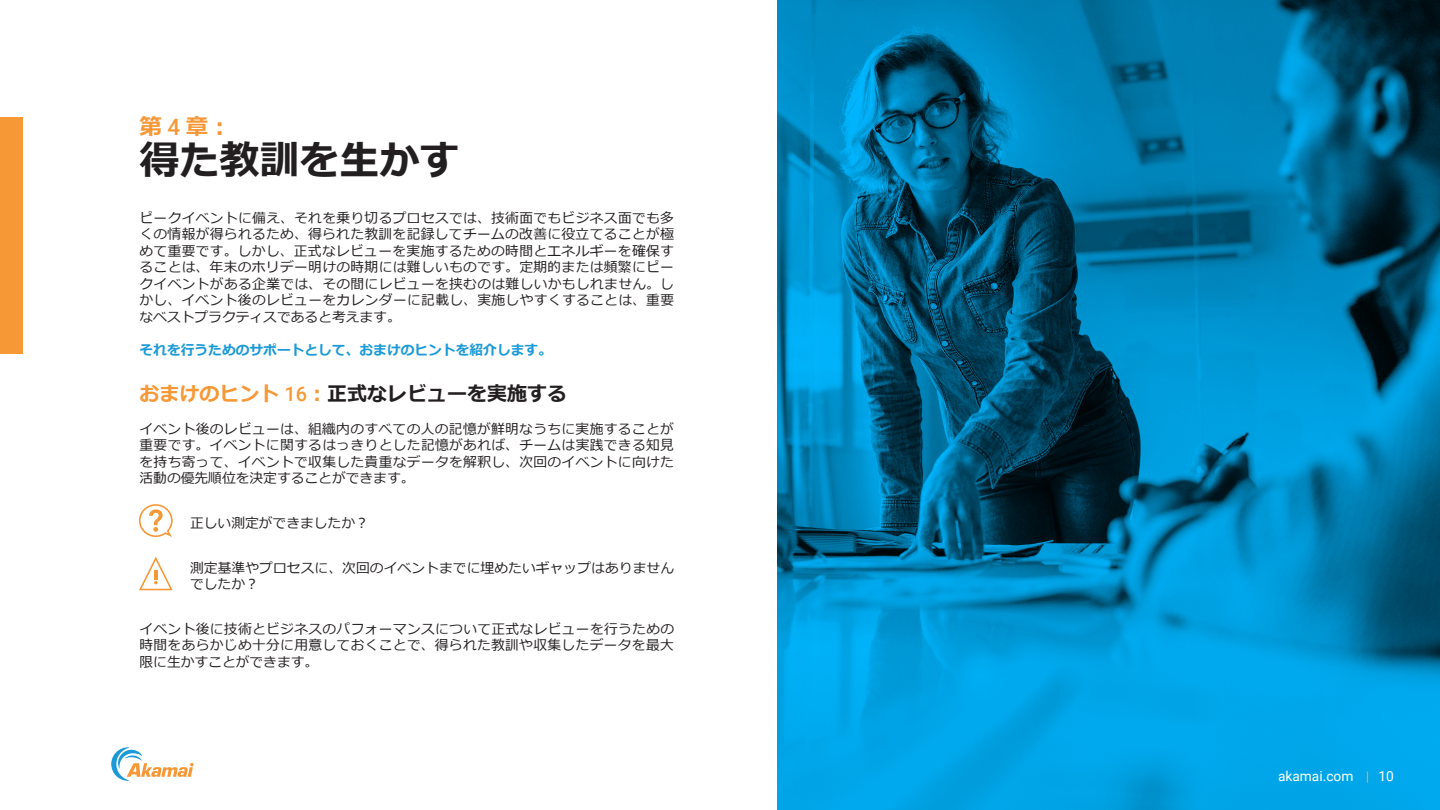
<style>
.page{position:relative;width:1440px;height:810px;background:#fff}
.page>*{position:absolute;margin:0;border:0;box-sizing:border-box;transform-origin:0 0}
.t1{font:700 40px "Meiryo";color:#231f20}
.t2{font:700 22.5px "Meiryo";color:#f79837}
.t3{font:700 20px "Meiryo";color:#231f20}
.t4{font:13.75px/16.5px "Meiryo";letter-spacing:.005em;color:#231f20;text-align:justify}
.t5{font:700 13.75px "Meiryo";color:#1b9ad7}
.t6{font:13.75px "Roboto";color:#fff}
.s1{font-family:"Roboto";font-weight:500}
.s2{color:#f79837}
.s3{font-family:"Roboto";font-weight:500;color:#f79837}
</style>
<div class="page">
<div style="left:0;top:117px;width:22px;height:237px;background:#f79837"></div>
<img style="left:778px;top:0;width:662px;height:810px">
<svg style="left:1367px;top:771px;width:1px;height:12px"></svg>
<svg style="left:111px;top:747px;width:83px;height:34px"></svg>
<svg style="left:139px;top:557px;width:34px;height:33px"></svg>
<svg style="left:139px;top:504px;width:34px;height:33px"></svg>
<p class="t2" style="left:139px;top:111px;width:93px">第 <span class="s1">4</span> 章：</p>
<p class="t1" style="left:139px;top:132px;width:322px">得た教訓を生かす</p>
<p class="t4" style="left:139px;top:210px;width:536px">ピークイベントに備え、それを乗り切るプロセスでは、技術面でもビジネス面でも多くの情報が得られるため、得られた教訓を記録してチームの改善に役立てることが極めて重要です。しかし、正式なレビューを実施するための時間とエネルギーを確保することは、年末のホリデー明けの時期には難しいものです。定期的または頻繁にピークイベントがある企業では、その間にレビューを挟むのは難しいかもしれません。しかし、イベント後のレビューをカレンダーに記載し、実施しやすくすることは、重要なベストプラクティスであると考えます。</p>
<p class="t5" style="left:139px;top:340px;width:414px">それを行うためのサポートとして、おまけのヒントを紹介します。</p>
<p class="t3" style="left:139px;top:380px;width:429px"><span class="s2">おまけのヒント</span> <span class="s3">16</span><span class="s2">：</span>正式なレビューを実施する</p>
<p class="t4" style="left:139px;top:421px;width:536px">イベント後のレビューは、組織内のすべての人の記憶が鮮明なうちに実施することが重要です。イベントに関するはっきりとした記憶があれば、チームは実践できる知見を持ち寄って、イベントで収集した貴重なデータを解釈し、次回のイベントに向けた活動の優先順位を決定することができます。</p>
<p class="t4" style="left:190px;top:515px;width:180px">正しい測定ができましたか？</p>
<p class="t4" style="left:190px;top:560px;width:485px">測定基準やプロセスに、次回のイベントまでに埋めたいギャップはありませんでしたか？</p>
<p class="t4" style="left:139px;top:621px;width:536px">イベント後に技術とビジネスのパフォーマンスについて正式なレビューを行うための時間をあらかじめ十分に用意しておくことで、得られた教訓や収集したデータを最大限に生かすことができます。</p>
<p class="t6" style="left:1278px;top:766px;width:77px">akamai.com</p>
<p class="t6" style="left:1379px;top:766px;width:17px">10</p>
</div>
